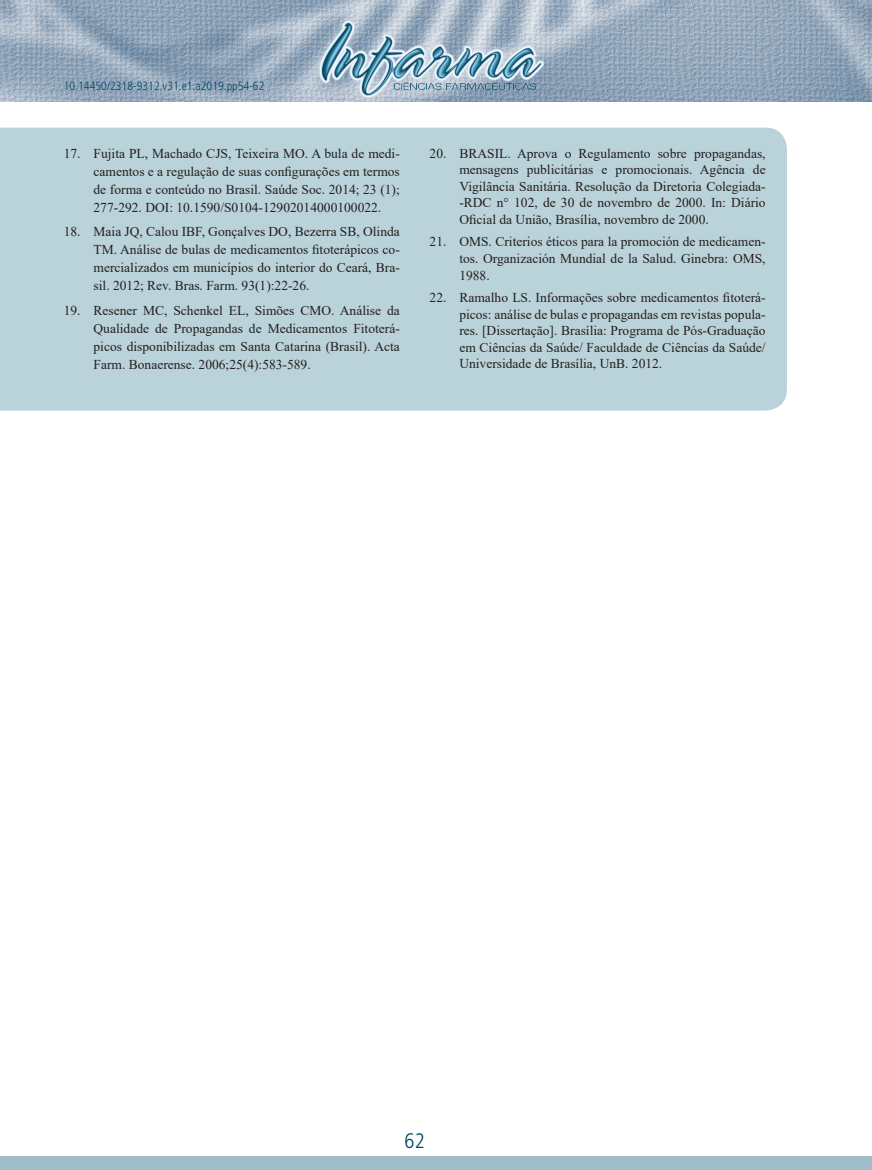
<style>
.page{position:relative;width:872px;height:1170px;background:#fff}
.page>*{position:absolute;margin:0;border:0;box-sizing:border-box;transform-origin:0 0}
.t1{font:300 condensed 21px "Frutiger";color:#004766}
.t2{font:13.5px/16.5px "Times New Roman";color:#231f20;text-align:justify}
.t3{font:300 condensed 12px "Frutiger";color:#004766}
</style>
<div class="page">
<img style="left:0;top:0;width:872px;height:101px">
<div style="left:0;top:1155px;width:872px;height:14px;background:#9ebfc9"></div>
<img style="left:319px;top:20px;width:225px;height:77px">
<div style="left:0;top:128px;width:787px;height:282px;background:#bad2d9"></div>
<p class="t3" style="left:64px;top:79px;width:202px">10.14450/2318-9312.v31.e1.a2019.pp54-62</p>
<p class="t2" style="left:94px;top:144px;width:308px;line-height:18px;text-indent:-30px">17. Fujita PL, Machado CJS, Teixeira MO. A bula de medi&shy;camentos e a regulação de suas configurações em termos de forma e conteúdo no Brasil. Saúde Soc. 2014; 23 (1); 277-292. DOI: 10.1590/S0104-12902014000100022.</p>
<p class="t2" style="left:94px;top:222px;width:308px;line-height:18px;text-indent:-30px">18. Maia JQ, Calou IBF, Gonçalves DO, Bezerra SB, Olinda TM. Análise de bulas de medicamentos fitoterápicos co&shy;mercializados em municípios do interior do Ceará, Bra&shy;sil. 2012; Rev. Bras. Farm. 93(1):22-26.</p>
<p class="t2" style="left:94px;top:300px;width:308px;line-height:18px;text-indent:-30px">19. Resener MC, Schenkel EL, Simões CMO. Análise da Qualidade de Propagandas de Medicamentos Fitoterá&shy;picos disponibilizadas em Santa Catarina (Brasil). Acta Farm. Bonaerense. 2006;25(4):583-589.</p>
<p class="t2" style="left:459px;top:144px;width:308px;text-indent:-30px">20. BRASIL. Aprova o Regulamento sobre propagandas, mensagens publicitárias e promocionais. Agência de Vigilância Sanitária. Resolução da Diretoria Colegiada--RDC n° 102, de 30 de novembro de 2000. In: Diário Oficial da União, Brasília, novembro de 2000.</p>
<p class="t2" style="left:459px;top:233px;width:308px;text-indent:-30px">21. OMS. Criterios éticos para la promoción de medicamen&shy;tos. Organización Mundial de la Salud. Ginebra: OMS, 1988.</p>
<p class="t2" style="left:459px;top:289px;width:308px;text-indent:-30px">22. Ramalho LS. Informações sobre medicamentos fitoterá&shy;picos: análise de bulas e propagandas em revistas popula&shy;res. [Dissertação]. Brasília: Programa de Pós-Graduação em Ciências da Saúde/ Faculdade de Ciências da Saúde/ Universidade de Brasília, UnB. 2012.</p>
<h1 class="t1" style="left:404px;top:1128px;width:22px">62</h1>
</div>
